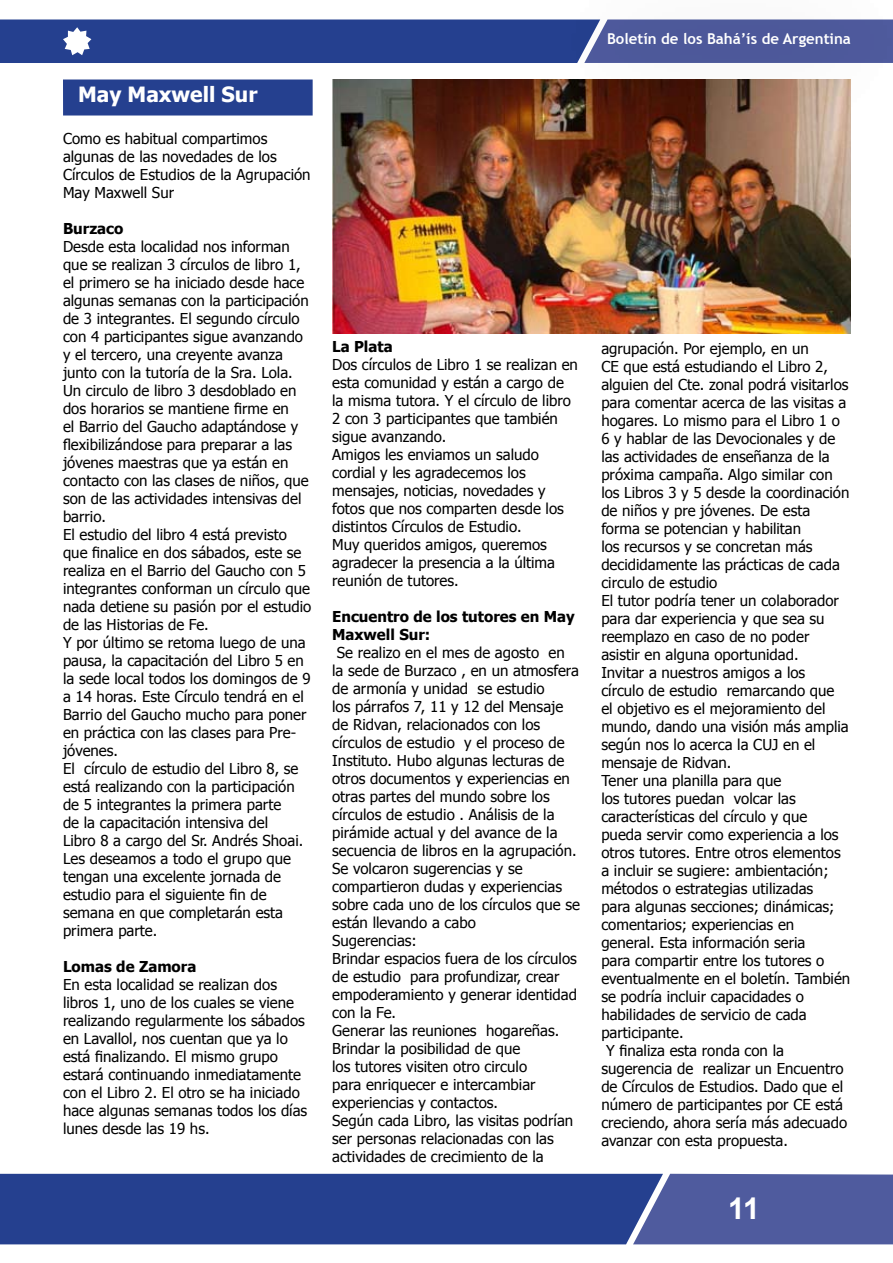
<style>
.page{position:relative;width:893px;height:1263px;background:#fff}
.page>*{position:absolute;margin:0;border:0;box-sizing:border-box;transform-origin:0 0}
.t1{font:700 30px "Arial";color:#fff}
.t2{font:700 21px "Tahoma";color:#fff}
.t3{font:15px/18px "Tahoma";color:#000}
.t4{font:700 15px/18px "Tahoma";color:#000}
.t5{font:700 15px "Trebuchet MS";color:#fff}
</style>
<div class="page">
<div style="left:0;top:1174px;width:633px;height:70px;background:#25408f"></div>
<svg style="left:633px;top:1174px;width:260px;height:70px;background:#515e9f"></svg>
<svg style="left:0;top:19px;width:893px;height:44px;background:#384e96"></svg>
<img style="left:332px;top:80px;width:519px;height:253px">
<div style="left:63px;top:80px;width:250px;height:36px;background:#25408f"></div>
<h2 class="t2" style="left:78px;top:80px;width:181px">May Maxwell Sur</h2>
<p class="t3" style="left:63px;top:129px;width:249px">Como es habitual compartimos algunas de las novedades de los<br>Círculos de Estudios de la Agrupación<br>May Maxwell Sur</p>
<p class="t4" style="left:63px;top:219px;width:62px">Burzaco</p>
<p class="t3" style="left:63px;top:237px;width:250px">Desde esta localidad nos informan que se realizan 3 círculos de libro 1, el primero se ha iniciado desde hace algunas semanas con la participación de 3 integrantes. El segundo círculo con 4 participantes sigue avanzando y el tercero, una creyente avanza junto con la tutoría de la Sra. Lola.<br>Un circulo de libro 3 desdoblado en dos horarios se mantiene firme en<br>el Barrio del Gaucho adaptándose y flexibilizándose para preparar a las jóvenes maestras que ya están en contacto con las clases de niños, que son de las actividades intensivas del barrio.<br>El estudio del libro 4 está previsto que finalice en dos sábados, este se realiza en el Barrio del Gaucho con 5 integrantes conforman un círculo que nada detiene su pasión por el estudio de las Historias de Fe.<br>Y por último se retoma luego de una pausa, la capacitación del Libro 5 en la sede local todos los domingos de 9 a 14 horas. Este Círculo tendrá en el<br>Barrio del Gaucho mucho para poner en práctica con las clases para Pre&shy;jóvenes.<br>El círculo de estudio del Libro 8, se está realizando con la participación de 5 integrantes la primera parte<br>de la capacitación intensiva del<br>Libro 8 a cargo del Sr. Andrés Shoai.<br>Les deseamos a todo el grupo que tengan una excelente jornada de estudio para el siguiente fin de semana en que completarán esta primera parte.</p>
<p class="t4" style="left:63px;top:957px;width:135px">Lomas de Zamora</p>
<p class="t3" style="left:63px;top:975px;width:246px">En esta localidad se realizan dos libros 1, uno de los cuales se viene realizando regularmente los sábados en Lavallol, nos cuentan que ya lo está finalizando. El mismo grupo estará continuando inmediatamente con el Libro 2. El otro se ha iniciado hace algunas semanas todos los días lunes desde las 19 hs.</p>
<p class="t4" style="left:332px;top:337px;width:62px">La Plata</p>
<p class="t3" style="left:332px;top:355px;width:247px">Dos círculos de Libro 1 se realizan en esta comunidad y están a cargo de la misma tutora. Y el círculo de libro<br>2 con 3 participantes que también sigue avanzando.<br>Amigos les enviamos un saludo cordial y les agradecemos los mensajes, noticias, novedades y fotos que nos comparten desde los distintos Círculos de Estudio.<br>Muy queridos amigos, queremos agradecer la presencia a la última reunión de tutores.</p>
<p class="t4" style="left:332px;top:607px;width:244px">Encuentro de los tutores en May<br>Maxwell Sur:</p>
<p class="t3" style="left:332px;top:643px;width:249px;text-indent:5px">Se realizo en el mes de agosto en<br>la sede de Burzaco , en un atmosfera de armonía y unidad se estudio<br>los párrafos 7, 11 y 12 del Mensaje de Ridvan, relacionados con los círculos de estudio y el proceso de<br>Instituto. Hubo algunas lecturas de otros documentos y experiencias en otras partes del mundo sobre los círculos de estudio . Análisis de la pirámide actual y del avance de la secuencia de libros en la agrupación.<br>Se volcaron sugerencias y se compartieron dudas y experiencias sobre cada uno de los círculos que se están llevando a cabo<br>Sugerencias:<br>Brindar espacios fuera de los círculos de estudio para profundizar, crear empoderamiento y generar identidad con la Fe.<br>Generar las reuniones hogareñas.<br>Brindar la posibilidad de que<br>los tutores visiten otro circulo<br>para enriquecer e intercambiar experiencias y contactos.<br>Según cada Libro, las visitas podrían ser personas relacionadas con las actividades de crecimiento de la</p>
<p class="t5" style="left:607px;top:30px;width:245px">Boletín de los Bahá’ís de Argentina</p>
<p class="t3" style="left:601px;top:338px;width:209px">agrupación. Por ejemplo, en un</p>
<p class="t3" style="left:601px;top:356px;width:228px">CE que está estudiando el Libro 2,</p>
<p class="t3" style="left:601px;top:374px;width:249px">alguien del Cte. zonal podrá visitarlos</p>
<p class="t3" style="left:601px;top:392px;width:247px">para comentar acerca de las visitas a</p>
<p class="t3" style="left:601px;top:410px;width:240px">hogares. Lo mismo para el Libro 1 o</p>
<p class="t3" style="left:601px;top:428px;width:235px">6 y hablar de las Devocionales y de</p>
<p class="t3" style="left:601px;top:446px;width:230px">las actividades de enseñanza de la</p>
<p class="t3" style="left:601px;top:464px;width:233px">próxima campaña. Algo similar con</p>
<p class="t3" style="left:601px;top:482px;width:250px">los Libros 3 y 5 desde la coordinación</p>
<p class="t3" style="left:601px;top:500px;width:210px">de niños y pre jóvenes. De esta</p>
<p class="t3" style="left:601px;top:518px;width:201px">forma se potencian y habilitan</p>
<p class="t3" style="left:601px;top:536px;width:213px">los recursos y se concretan más</p>
<p class="t3" style="left:601px;top:554px;width:240px">decididamente las prácticas de cada</p>
<p class="t3" style="left:601px;top:572px;width:117px">circulo de estudio</p>
<p class="t3" style="left:601px;top:590px;width:239px">El tutor podría tener un colaborador</p>
<p class="t3" style="left:601px;top:608px;width:225px">para dar experiencia y que sea su</p>
<p class="t3" style="left:601px;top:626px;width:210px">reemplazo en caso de no poder</p>
<p class="t3" style="left:601px;top:644px;width:199px">asistir en alguna oportunidad.</p>
<p class="t3" style="left:601px;top:662px;width:205px">Invitar a nuestros amigos a los</p>
<p class="t3" style="left:601px;top:680px;width:235px">círculo de estudio remarcando que</p>
<p class="t3" style="left:601px;top:698px;width:226px">el objetivo es el mejoramiento del</p>
<p class="t3" style="left:601px;top:716px;width:249px">mundo, dando una visión más amplia</p>
<p class="t3" style="left:601px;top:734px;width:216px">según nos lo acerca la CUJ en el</p>
<p class="t3" style="left:601px;top:752px;width:132px">mensaje de Ridvan.</p>
<p class="t3" style="left:601px;top:770px;width:182px">Tener una planilla para que</p>
<p class="t3" style="left:601px;top:788px;width:196px">los tutores puedan volcar las</p>
<p class="t3" style="left:601px;top:806px;width:208px">características del círculo y que</p>
<p class="t3" style="left:601px;top:824px;width:239px">pueda servir como experiencia a los</p>
<p class="t3" style="left:601px;top:842px;width:241px">otros tutores. Entre otros elementos</p>
<p class="t3" style="left:601px;top:860px;width:229px">a incluir se sugiere: ambientación;</p>
<p class="t3" style="left:601px;top:878px;width:213px">métodos o estrategias utilizadas</p>
<p class="t3" style="left:601px;top:896px;width:235px">para algunas secciones; dinámicas;</p>
<p class="t3" style="left:601px;top:914px;width:194px">comentarios; experiencias en</p>
<p class="t3" style="left:601px;top:932px;width:206px">general. Esta información seria</p>
<p class="t3" style="left:601px;top:950px;width:225px">para compartir entre los tutores o</p>
<p class="t3" style="left:601px;top:968px;width:250px">eventualmente en el boletín. También</p>
<p class="t3" style="left:601px;top:986px;width:204px">se podría incluir capacidades o</p>
<p class="t3" style="left:601px;top:1004px;width:207px">habilidades de servicio de cada</p>
<p class="t3" style="left:601px;top:1022px;width:84px">participante.</p>
<p class="t3" style="left:606px;top:1040px;width:179px">Y finaliza esta ronda con la</p>
<p class="t3" style="left:601px;top:1058px;width:244px">sugerencia de realizar un Encuentro</p>
<p class="t3" style="left:601px;top:1076px;width:243px">de Círculos de Estudios. Dado que el</p>
<p class="t3" style="left:601px;top:1094px;width:243px">número de participantes por CE está</p>
<p class="t3" style="left:601px;top:1112px;width:247px">creciendo, ahora sería más adecuado</p>
<p class="t3" style="left:601px;top:1130px;width:188px">avanzar con esta propuesta.</p>
<h1 class="t1" style="left:728px;top:1189px;width:33px">11</h1>
</div>
